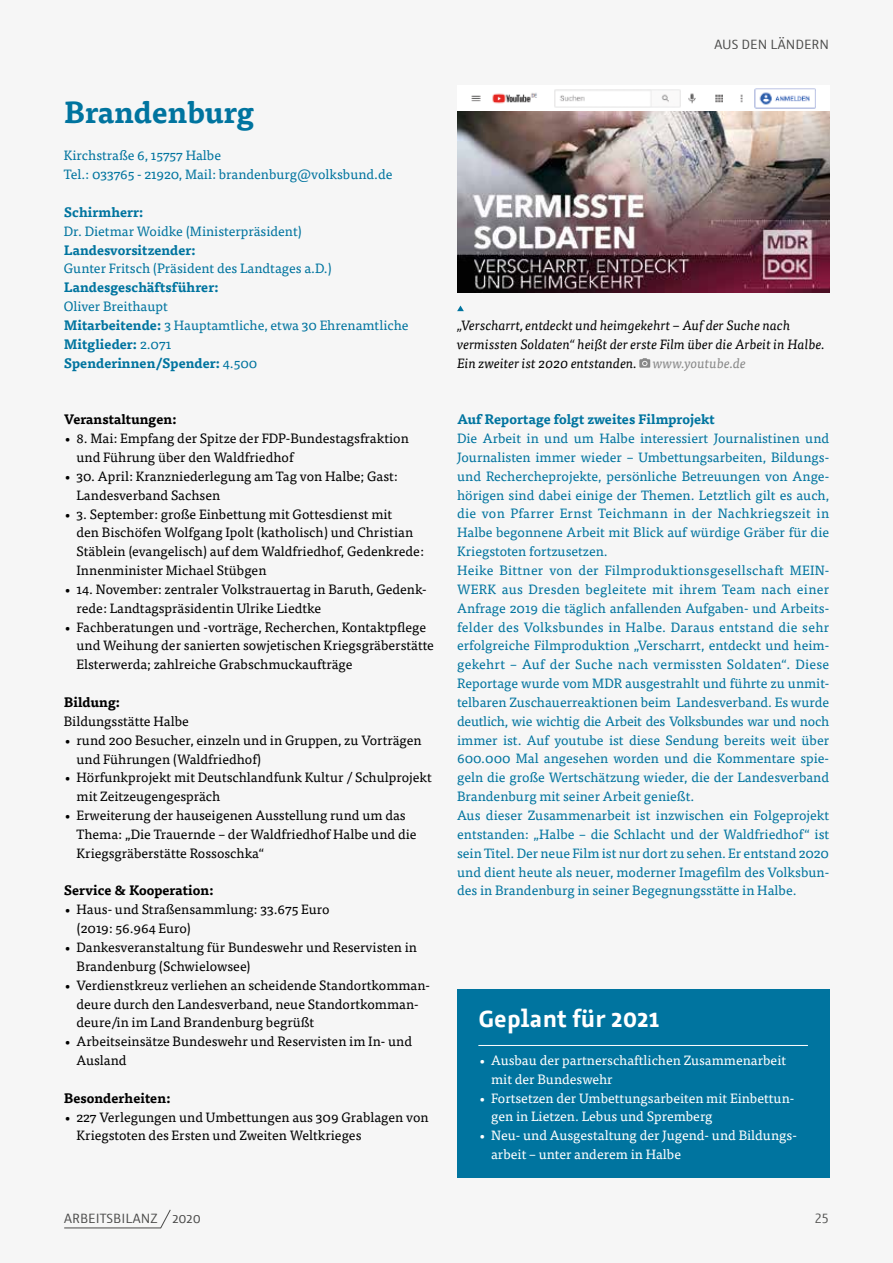
<style>
.page{position:relative;width:893px;height:1263px;background:#f6f6f6}
.page>*{position:absolute;margin:0;border:0;box-sizing:border-box;transform-origin:0 0}
.t1{font:700 30px "Tisa OT";color:#00749f}
.t2{font:700 24px "Azuro";letter-spacing:.01em;color:#fff}
.t3{font:13.5px/18.9px "Tisa OT";color:#00749f}
.t4{font:13.5px/18.9px "Tisa OT";color:#000}
.t5{font:13.5px/18.9px "Tisa OT";color:#fff}
.t6{font:italic 13.5px/18.9px "Tisa OT";color:#000}
.t7{font:700 13.5px "Tisa OT";color:#00749f}
.t8{font:700 13.5px "Tisa OT";color:#000}
.t9{font:13.5px "Azuro";letter-spacing:.005em;color:#4a4a49}
.t10{font:13.5px "Azuro TF";color:#575756}
.s1{font-weight:700}
.s2{color:#878787}
</style>
<div class="page">
<svg style="left:457px;top:306px;width:7px;height:5px"></svg>
<svg style="left:639px;top:358px;width:11px;height:10px"></svg>
<img style="left:457px;top:111px;width:372px;height:181px">
<img style="left:471px;top:88px;width:345px;height:21px">
<div style="left:457px;top:989px;width:372px;height:189px;background:#00749f"></div>
<hr style="left:478px;top:1045px;width:330px;height:1px;background:#fff">
<svg style="left:64px;top:1209px;width:107px;height:20px"></svg>
<h1 class="t1" style="left:64px;top:93px;width:192px">Brandenburg</h1>
<p class="t3" style="left:64px;top:146px;width:330px">Kirchstraße 6, 15757 Halbe<br>Tel.: 033765 - 21920, Mail: brandenburg@volksbund.de</p>
<p class="t7" style="left:64px;top:204px;width:81px">Schirmherr:</p>
<p class="t3" style="left:64px;top:222px;width:240px">Dr. Dietmar Woidke (Ministerpräsident)</p>
<p class="t7" style="left:64px;top:241px;width:133px">Landesvorsitzender:</p>
<p class="t3" style="left:64px;top:259px;width:270px">Gunter Fritsch (Präsident des Landtages a.D.)</p>
<p class="t7" style="left:64px;top:279px;width:156px">Landesgeschäftsführer:</p>
<p class="t3" style="left:64px;top:297px;width:346px">Oliver Breithaupt<br><span class="s1">Mitarbeitende:</span> 3 Hauptamtliche, etwa 30 Ehrenamtliche<br><span class="s1">Mitglieder:</span> 2.071<br><span class="s1">Spenderinnen/Spender:</span> 4.500</p>
<p class="t8" style="left:64px;top:411px;width:115px">Veranstaltungen:</p>
<p class="t4" style="left:77px;top:429px;width:334px;text-indent:-13px">• 8. Mai: Empfang der Spitze der FDP-Bundestagsfraktion und Führung über den Waldfriedhof</p>
<p class="t4" style="left:77px;top:467px;width:323px;text-indent:-13px">• 30. April: Kranzniederlegung am Tag von Halbe; Gast:<br>Landesverband Sachsen</p>
<p class="t4" style="left:77px;top:504px;width:349px;text-indent:-13px">• 3. September: große Einbettung mit Gottesdienst mit<br>den Bischöfen Wolfgang Ipolt (katholisch) und Christian Stäblein (evangelisch) auf dem Waldfriedhof, Gedenkrede:<br>Innenminister Michael Stübgen</p>
<p class="t4" style="left:77px;top:580px;width:352px;text-indent:-13px">• 14. November: zentraler Volkstrauertag in Baruth, Gedenk&shy;rede: Landtagspräsidentin Ulrike Liedtke</p>
<p class="t4" style="left:77px;top:618px;width:359px;text-indent:-13px">• Fachberatungen und -vorträge, Recherchen, Kontaktpflege und Weihung der sanierten sowjetischen Kriegsgräberstätte<br>Elsterwerda; zahlreiche Grabschmuckaufträge</p>
<p class="t8" style="left:64px;top:694px;width:58px">Bildung:</p>
<p class="t4" style="left:64px;top:712px;width:127px">Bildungsstätte Halbe</p>
<p class="t4" style="left:77px;top:731px;width:347px;text-indent:-13px">• rund 200 Besucher, einzeln und in Gruppen, zu Vorträgen und Führungen (Waldfriedhof)</p>
<p class="t4" style="left:77px;top:768px;width:357px;text-indent:-13px">• Hörfunkprojekt mit Deutschlandfunk Kultur / Schulprojekt mit Zeitzeugengespräch</p>
<p class="t4" style="left:77px;top:806px;width:342px;text-indent:-13px">• Erweiterung der hauseigenen Ausstellung rund um das<br>Thema: „Die Trauernde – der Waldfriedhof Halbe und die<br>Kriegsgräberstätte Rossoschka“</p>
<p class="t8" style="left:64px;top:882px;width:152px">Service &amp; Kooperation:</p>
<p class="t4" style="left:77px;top:900px;width:255px;text-indent:-13px">• Haus- und Straßensammlung: 33.675 Euro (2019: 56.964 Euro)</p>
<p class="t4" style="left:77px;top:938px;width:342px;text-indent:-13px">• Dankesveranstaltung für Bundeswehr und Reservisten in<br>Brandenburg (Schwielowsee)</p>
<p class="t4" style="left:77px;top:976px;width:355px;text-indent:-13px">• Verdienstkreuz verliehen an scheidende Standortkomman&shy;deure durch den Landesverband, neue Standortkomman&shy;deure/in im Land Brandenburg begrüßt</p>
<p class="t4" style="left:77px;top:1032px;width:337px;text-indent:-13px">• Arbeitseinsätze Bundeswehr und Reservisten im In- und<br>Ausland</p>
<p class="t8" style="left:64px;top:1089px;width:108px">Besonderheiten:</p>
<p class="t4" style="left:77px;top:1107px;width:354px;text-indent:-13px">• 227 Verlegungen und Umbettungen aus 309 Grablagen von<br>Kriegstoten des Ersten und Zweiten Weltkrieges</p>
<p class="t9" style="left:714px;top:35px;width:116px">AUS DEN LÄNDERN</p>
<p class="t6" style="left:457px;top:316px;width:369px">„Verscharrt, entdeckt und heimgekehrt – Auf der Suche nach vermissten Soldaten“ heißt der erste Film über die Arbeit in Halbe.<br>Ein zweiter ist 2020 entstanden. <span class="s2">www.youtube.de</span></p>
<p class="t7" style="left:457px;top:411px;width:259px">Auf Reportage folgt zweites Filmprojekt</p>
<p class="t3" style="left:457px;top:429px;width:374px">Die Arbeit in und um Halbe interessiert Journalistinen und Journalisten immer wieder – Umbettungsarbeiten, Bildungs&shy;und Rechercheprojekte, persönliche Betreuungen von Ange&shy;hörigen sind dabei einige der Themen. Letztlich gilt es auch, die von Pfarrer Ernst Teichmann in der Nachkriegszeit in Halbe begonnene Arbeit mit Blick auf würdige Gräber für die Kriegstoten fortzusetzen.<br>Heike Bittner von der Filmproduktionsgesellschaft MEIN-WERK aus Dresden begleitete mit ihrem Team nach einer Anfrage 2019 die täglich anfallenden Aufgaben- und Arbeits&shy;felder des Volksbundes in Halbe. Daraus entstand die sehr erfolgreiche Filmproduktion „Verscharrt, entdeckt und heim&shy;gekehrt – Auf der Suche nach vermissten Soldaten“. Diese Reportage wurde vom MDR ausgestrahlt und führte zu unmit&shy;telbaren Zuschauerreaktionen beim Landesverband. Es wurde deutlich, wie wichtig die Arbeit des Volksbundes war und noch immer ist. Auf youtube ist diese Sendung bereits weit über 600.000 Mal angesehen worden und die Kommentare spie&shy;geln die große Wertschätzung wieder, die der Landesverband Brandenburg mit seiner Arbeit genießt.<br>Aus dieser Zusammenarbeit ist inzwischen ein Folgeprojekt entstanden: „Halbe – die Schlacht und der Waldfriedhof“ ist sein Titel. Der neue Film ist nur dort zu sehen. Er entstand 2020 und dient heute als neuer, moderner Imagefilm des Volksbun&shy;des in Brandenburg in seiner Begegnungsstätte in Halbe.</p>
<h2 class="t2" style="left:478px;top:1000px;width:182px">Geplant für 2021</h2>
<p class="t5" style="left:491px;top:1051px;width:297px;text-indent:-13px">• Ausbau der partnerschaftlichen Zusammenarbeit mit der Bundeswehr</p>
<p class="t5" style="left:491px;top:1088px;width:305px;text-indent:-13px">• Fortsetzen der Umbettungsarbeiten mit Einbettun&shy;gen in Lietzen. Lebus und Spremberg</p>
<p class="t5" style="left:491px;top:1126px;width:307px;text-indent:-13px">• Neu- und Ausgestaltung der Jugend- und Bildungs&shy;arbeit – unter anderem in Halbe</p>
<p class="t9" style="left:64px;top:1208px;width:138px">ARBEITSBILANZ 2020</p>
<p class="t10" style="left:815px;top:1209px;width:16px">25</p>
</div>
